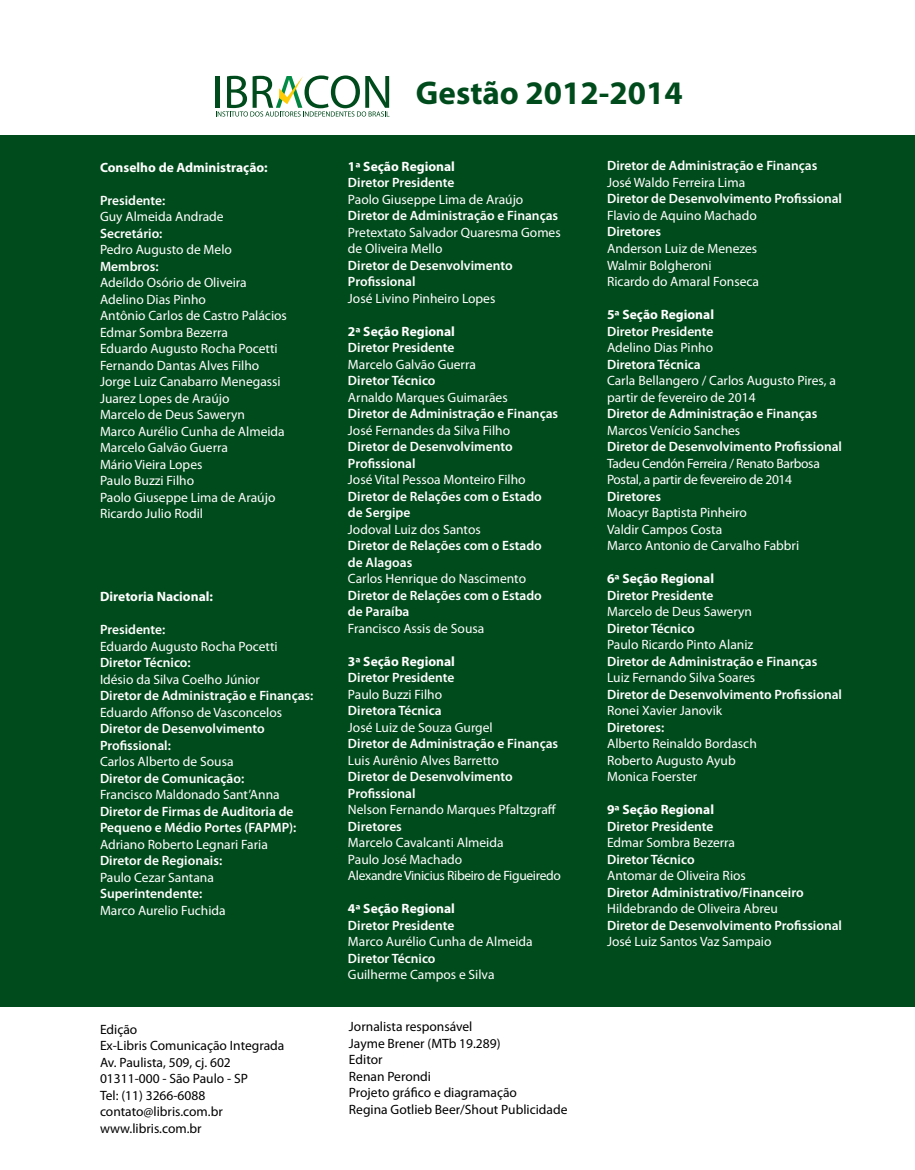
<style>
.page{position:relative;width:915px;height:1170px;background:#fff}
.page>*{position:absolute;margin:0;border:0;box-sizing:border-box;transform-origin:0 0}
.t1{font:700 33px "Myriad Pro";color:#004b1c}
.t2{font:13.5px/16.5px "Myriad Pro";color:#fff}
.t3{font:600 13.5px/16.5px "Myriad Pro";color:#fff}
.t4{font:13.5px/16.5px "Myriad Pro";color:#000}
.t5{font:700 13.5px "Myriad Pro";color:#fff}
.t6{font:13.5px/16.5px "Myriad Pro";letter-spacing:-.025em;color:#fff}
</style>
<div class="page">
<div style="left:0;top:135px;width:914px;height:871px;background:#004b1c"></div>
<svg style="left:216px;top:75px;width:173px;height:42px"></svg>
<p class="t5" style="left:100px;top:158px;width:169px">Conselho de Administração:</p>
<p class="t3" style="left:100px;top:192px;width:67px">Presidente:</p>
<p class="t2" style="left:100px;top:209px;width:125px">Guy Almeida Andrade</p>
<p class="t3" style="left:100px;top:225px;width:64px">Secretário:</p>
<p class="t2" style="left:100px;top:242px;width:133px">Pedro Augusto de Melo</p>
<p class="t3" style="left:100px;top:258px;width:60px">Membros:</p>
<p class="t2" style="left:100px;top:275px;width:188px">Adeíldo Osório de Oliveira<br>Adelino Dias Pinho<br>Antônio Carlos de Castro Palácios<br>Edmar Sombra Bezerra<br>Eduardo Augusto Rocha Pocetti<br>Fernando Dantas Alves Filho<br>Jorge Luiz Canabarro Menegassi<br>Juarez Lopes de Araújo<br>Marcelo de Deus Saweryn<br>Marco Aurélio Cunha de Almeida<br>Marcelo Galvão Guerra<br>Mário Vieira Lopes<br>Paulo Buzzi Filho<br>Paolo Giuseppe Lima de Araújo<br>Ricardo Julio Rodil</p>
<p class="t5" style="left:100px;top:587px;width:114px">Diretoria Nacional:</p>
<p class="t3" style="left:100px;top:621px;width:67px">Presidente:</p>
<p class="t2" style="left:100px;top:638px;width:179px">Eduardo Augusto Rocha Pocetti</p>
<p class="t3" style="left:100px;top:654px;width:92px">Diretor Técnico:</p>
<p class="t2" style="left:100px;top:671px;width:161px">Idésio da Silva Coelho Júnior</p>
<p class="t3" style="left:100px;top:686px;width:215px">Diretor de Administração e Finanças:</p>
<p class="t2" style="left:100px;top:704px;width:183px">Eduardo Affonso de Vasconcelos</p>
<p class="t3" style="left:100px;top:719px;width:166px">Diretor de Desenvolvimento<br>Profissional:</p>
<p class="t2" style="left:100px;top:753px;width:135px">Carlos Alberto de Sousa</p>
<p class="t3" style="left:100px;top:769px;width:146px">Diretor de Comunicação:</p>
<p class="t2" style="left:100px;top:786px;width:181px">Francisco Maldonado Sant’Anna</p>
<p class="t3" style="left:100px;top:802px;width:198px">Diretor de Firmas de Auditoria de<br>Pequeno e Médio Portes (FAPMP):</p>
<p class="t2" style="left:100px;top:836px;width:169px">Adriano Roberto Legnari Faria</p>
<p class="t3" style="left:100px;top:851px;width:124px">Diretor de Regionais:</p>
<p class="t2" style="left:100px;top:869px;width:115px">Paulo Cezar Santana</p>
<p class="t3" style="left:100px;top:884px;width:104px">Superintendente:</p>
<p class="t2" style="left:100px;top:902px;width:127px">Marco Aurelio Fuchida</p>
<h1 class="t1" style="left:415px;top:71px;width:268px">Gestão 2012-2014</h1>
<p class="t5" style="left:348px;top:157px;width:108px">1ª Seção Regional</p>
<p class="t3" style="left:348px;top:174px;width:108px">Diretor Presidente</p>
<p class="t2" style="left:348px;top:191px;width:177px">Paolo Giuseppe Lima de Araújo</p>
<p class="t3" style="left:348px;top:207px;width:212px">Diretor de Administração e Finanças</p>
<p class="t2" style="left:348px;top:224px;width:214px">Pretextato Salvador Quaresma Gomes de Oliveira Mello</p>
<p class="t3" style="left:348px;top:256px;width:166px">Diretor de Desenvolvimento<br>Profissional</p>
<p class="t2" style="left:348px;top:290px;width:149px">José Livino Pinheiro Lopes</p>
<p class="t5" style="left:348px;top:322px;width:108px">2ª Seção Regional</p>
<p class="t3" style="left:348px;top:339px;width:108px">Diretor Presidente</p>
<p class="t2" style="left:348px;top:356px;width:129px">Marcelo Galvão Guerra</p>
<p class="t3" style="left:348px;top:372px;width:89px">Diretor Técnico</p>
<p class="t2" style="left:348px;top:389px;width:161px">Arnaldo Marques Guimarães</p>
<p class="t3" style="left:348px;top:405px;width:212px">Diretor de Administração e Finanças</p>
<p class="t2" style="left:348px;top:422px;width:164px">José Fernandes da Silva Filho</p>
<p class="t3" style="left:348px;top:438px;width:166px">Diretor de Desenvolvimento<br>Profissional</p>
<p class="t2" style="left:348px;top:471px;width:179px">José Vital Pessoa Monteiro Filho</p>
<p class="t3" style="left:348px;top:487px;width:195px">Diretor de Relações com o Estado de Sergipe</p>
<p class="t2" style="left:348px;top:521px;width:134px">Jodoval Luiz dos Santos</p>
<p class="t3" style="left:348px;top:537px;width:195px">Diretor de Relações com o Estado de Alagoas</p>
<p class="t2" style="left:348px;top:570px;width:179px">Carlos Henrique do Nascimento</p>
<p class="t3" style="left:348px;top:586px;width:195px">Diretor de Relações com o Estado de Paraíba</p>
<p class="t2" style="left:348px;top:620px;width:138px">Francisco Assis de Sousa</p>
<p class="t5" style="left:348px;top:652px;width:108px">3ª Seção Regional</p>
<p class="t3" style="left:348px;top:669px;width:108px">Diretor Presidente</p>
<p class="t2" style="left:348px;top:686px;width:96px">Paulo Buzzi Filho</p>
<p class="t3" style="left:348px;top:702px;width:95px">Diretora Técnica</p>
<p class="t2" style="left:348px;top:719px;width:146px">José Luiz de Souza Gurgel</p>
<p class="t3" style="left:348px;top:735px;width:212px">Diretor de Administração e Finanças</p>
<p class="t2" style="left:348px;top:752px;width:152px">Luis Aurênio Alves Barretto</p>
<p class="t3" style="left:348px;top:768px;width:166px">Diretor de Desenvolvimento<br>Profissional</p>
<p class="t2" style="left:348px;top:801px;width:210px">Nelson Fernando Marques Pfaltzgraff</p>
<p class="t3" style="left:348px;top:817px;width:55px">Diretores</p>
<p class="t2" style="left:348px;top:834px;width:214px">Marcelo Cavalcanti Almeida<br>Paulo José Machado<br>Alexandre Vinicius Ribeiro de Figueiredo</p>
<p class="t5" style="left:348px;top:900px;width:108px">4ª Seção Regional</p>
<p class="t3" style="left:348px;top:916px;width:108px">Diretor Presidente</p>
<p class="t2" style="left:348px;top:933px;width:186px">Marco Aurélio Cunha de Almeida</p>
<p class="t3" style="left:348px;top:949px;width:89px">Diretor Técnico</p>
<p class="t2" style="left:348px;top:966px;width:148px">Guilherme Campos e Silva</p>
<p class="t3" style="left:607px;top:157px;width:212px">Diretor de Administração e Finanças</p>
<p class="t2" style="left:607px;top:174px;width:140px">José Waldo Ferreira Lima</p>
<p class="t3" style="left:607px;top:190px;width:236px">Diretor de Desenvolvimento Profissional</p>
<p class="t2" style="left:607px;top:207px;width:151px">Flavio de Aquino Machado</p>
<p class="t3" style="left:607px;top:223px;width:55px">Diretores</p>
<p class="t2" style="left:607px;top:240px;width:153px">Anderson Luiz de Menezes<br>Walmir Bolgheroni<br>Ricardo do Amaral Fonseca</p>
<p class="t5" style="left:607px;top:305px;width:108px">5ª Seção Regional</p>
<p class="t3" style="left:607px;top:322px;width:108px">Diretor Presidente</p>
<p class="t2" style="left:607px;top:339px;width:107px">Adelino Dias Pinho</p>
<p class="t3" style="left:607px;top:355px;width:95px">Diretora Técnica</p>
<p class="t2" style="left:607px;top:372px;width:230px">Carla Bellangero / Carlos Augusto Pires, a partir de fevereiro de 2014</p>
<p class="t3" style="left:607px;top:405px;width:212px">Diretor de Administração e Finanças</p>
<p class="t2" style="left:607px;top:422px;width:135px">Marcos Venício Sanches</p>
<p class="t3" style="left:607px;top:438px;width:236px">Diretor de Desenvolvimento Profissional</p>
<p class="t6" style="left:607px;top:455px;width:214px">Tadeu Cendón Ferreira / Renato Barbosa<br>Postal, a partir de fevereiro de 2014</p>
<p class="t3" style="left:607px;top:487px;width:55px">Diretores</p>
<p class="t2" style="left:607px;top:504px;width:193px">Moacyr Baptista Pinheiro<br>Valdir Campos Costa<br>Marco Antonio de Carvalho Fabbri</p>
<p class="t5" style="left:607px;top:569px;width:108px">6ª Seção Regional</p>
<p class="t3" style="left:607px;top:586px;width:108px">Diretor Presidente</p>
<p class="t2" style="left:607px;top:603px;width:146px">Marcelo de Deus Saweryn</p>
<p class="t3" style="left:607px;top:619px;width:89px">Diretor Técnico</p>
<p class="t2" style="left:607px;top:636px;width:148px">Paulo Ricardo Pinto Alaniz</p>
<p class="t3" style="left:607px;top:652px;width:212px">Diretor de Administração e Finanças</p>
<p class="t2" style="left:607px;top:669px;width:150px">Luiz Fernando Silva Soares</p>
<p class="t3" style="left:607px;top:685px;width:236px">Diretor de Desenvolvimento Profissional</p>
<p class="t2" style="left:607px;top:702px;width:117px">Ronei Xavier Janovik</p>
<p class="t3" style="left:607px;top:718px;width:59px">Diretores:</p>
<p class="t2" style="left:607px;top:735px;width:151px">Alberto Reinaldo Bordasch<br>Roberto Augusto Ayub<br>Monica Foerster</p>
<p class="t5" style="left:607px;top:800px;width:108px">9ª Seção Regional</p>
<p class="t3" style="left:607px;top:817px;width:108px">Diretor Presidente</p>
<p class="t2" style="left:607px;top:834px;width:129px">Edmar Sombra Bezerra</p>
<p class="t3" style="left:607px;top:850px;width:89px">Diretor Técnico</p>
<p class="t2" style="left:607px;top:867px;width:140px">Antomar de Oliveira Rios</p>
<p class="t3" style="left:607px;top:883px;width:198px">Diretor Administrativo/Financeiro</p>
<p class="t2" style="left:607px;top:900px;width:172px">Hildebrando de Oliveira Abreu</p>
<p class="t3" style="left:607px;top:916px;width:236px">Diretor de Desenvolvimento Profissional</p>
<p class="t2" style="left:607px;top:933px;width:166px">José Luiz Santos Vaz Sampaio</p>
<p class="t4" style="left:100px;top:1020px;width:186px">Edição<br>Ex-Libris Comunicação Integrada<br>Av. Paulista, 509, cj. 602<br>01311-000 - São Paulo - SP<br>Tel: (11) 3266-6088 contato@libris.com.br www.libris.com.br</p>
<p class="t4" style="left:349px;top:1018px;width:220px">Jornalista responsável<br>Jayme Brener (MTb 19.289)<br>Editor<br>Renan Perondi<br>Projeto gráfico e diagramação<br>Regina Gotlieb Beer/Shout Publicidade</p>
</div>
